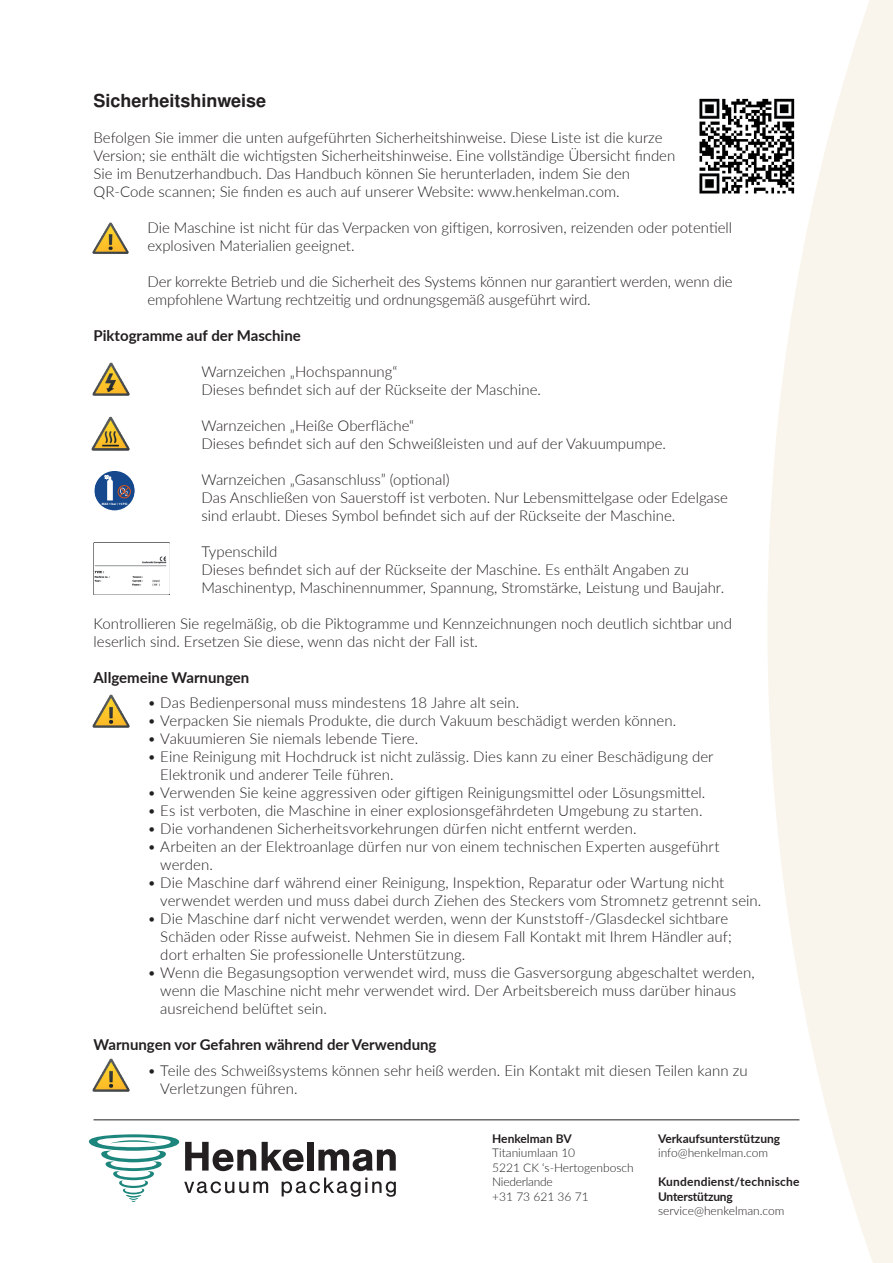
<style>
.page{position:relative;width:893px;height:1263px;background:#fff}
.page>*{position:absolute;margin:0;border:0;box-sizing:border-box;transform-origin:0 0}
.t1{font:700 18px "Nimbus San L";color:#231f20}
.t2{font:300 15px/18px "Lato";color:#231f20}
.t3{font:700 15px "Lato";color:#231f20}
.t4{font:300 12px/14.4px "Lato";color:#231f20}
.t5{font:700 12px/14.4px "Lato";color:#231f20}
.t6{font:700 3.15px "Myriad Pro";color:#fff}
</style>
<div class="page">
<svg style="left:767px;top:0;width:126px;height:1263px;fill:#f9f5ec"></svg>
<img style="left:699px;top:96px;width:98px;height:102px">
<hr style="left:170px;top:470px;width:1px;height:40px;background:#000001">
<svg style="left:94px;top:471px;width:41px;height:39px"></svg>
<img style="left:92px;top:222px;width:37px;height:32px">
<img style="left:92px;top:362px;width:38px;height:34px">
<img style="left:91px;top:416px;width:39px;height:35px">
<img style="left:94px;top:556px;width:75px;height:39px">
<img style="left:92px;top:694px;width:38px;height:34px">
<img style="left:92px;top:1058px;width:38px;height:34px">
<svg style="left:89px;top:1134px;width:307px;height:68px"></svg>
<hr style="left:94px;top:1119px;width:705px;height:1px;background:#231f20">
<p class="t1" style="left:94px;top:87px;width:174px">Sicherheitshinweise</p>
<p class="t2" style="left:94px;top:128px;width:583px">Befolgen Sie immer die unten aufgeführten Sicherheitshinweise. Diese Liste ist die kurze Version; sie enthält die wichtigsten Sicherheitshinweise. Eine vollständige Übersicht finden Sie im Benutzerhandbuch. Das Handbuch können Sie herunterladen, indem Sie den QR-Code scannen; Sie finden es auch auf unserer Website: www.henkelman.com.</p>
<p class="t2" style="left:148px;top:218px;width:586px">Die Maschine ist nicht für das Verpacken von giftigen, korrosiven, reizenden oder potentiell explosiven Materialien geeignet.</p>
<p class="t2" style="left:148px;top:272px;width:587px">Der korrekte Betrieb und die Sicherheit des Systems können nur garantiert werden, wenn die empfohlene Wartung rechtzeitig und ordnungsgemäß ausgeführt wird.</p>
<p class="t3" style="left:94px;top:324px;width:209px">Piktogramme auf der Maschine</p>
<p class="t2" style="left:202px;top:362px;width:341px">Warnzeichen „Hochspannung“<br>Dieses befindet sich auf der Rückseite der Maschine.</p>
<p class="t2" style="left:202px;top:416px;width:466px">Warnzeichen „Heiße Oberfläche“<br>Dieses befindet sich auf den Schweißleisten und auf der Vakuumpumpe.</p>
<p class="t2" style="left:202px;top:470px;width:528px">Warnzeichen „Gasanschluss” (optional)<br>Das Anschließen von Sauerstoff ist verboten. Nur Lebensmittelgase oder Edelgase sind erlaubt. Dieses Symbol befindet sich auf der Rückseite der Maschine.</p>
<p class="t2" style="left:202px;top:542px;width:524px">Typenschild<br>Dieses befindet sich auf der Rückseite der Maschine. Es enthält Angaben zu<br>Maschinentyp, Maschinennummer, Spannung, Stromstärke, Leistung und Baujahr.</p>
<p class="t2" style="left:94px;top:614px;width:640px">Kontrollieren Sie regelmäßig, ob die Piktogramme und Kennzeichnungen noch deutlich sichtbar und leserlich sind. Ersetzen Sie diese, wenn das nicht der Fall ist.</p>
<p class="t3" style="left:94px;top:666px;width:157px">Allgemeine Warnungen</p>
<p class="t2" style="left:148px;top:693px;width:373px">• Das Bedienpersonal muss mindestens 18 Jahre alt sein.</p>
<p class="t2" style="left:148px;top:711px;width:530px">• Verpacken Sie niemals Produkte, die durch Vakuum beschädigt werden können.</p>
<p class="t2" style="left:148px;top:729px;width:272px">• Vakuumieren Sie niemals lebende Tiere.</p>
<p class="t2" style="left:160px;top:747px;width:555px;text-indent:-13px">• Eine Reinigung mit Hochdruck ist nicht zulässig. Dies kann zu einer Beschädigung der<br>Elektronik und anderer Teile führen.</p>
<p class="t2" style="left:148px;top:783px;width:559px">• Verwenden Sie keine aggressiven oder giftigen Reinigungsmittel oder Lösungsmittel.</p>
<p class="t2" style="left:148px;top:801px;width:556px">• Es ist verboten, die Maschine in einer explosionsgefährdeten Umgebung zu starten.</p>
<p class="t2" style="left:148px;top:819px;width:490px">• Die vorhandenen Sicherheitsvorkehrungen dürfen nicht entfernt werden.</p>
<p class="t2" style="left:160px;top:837px;width:561px;text-indent:-13px">• Arbeiten an der Elektroanlage dürfen nur von einem technischen Experten ausgeführt werden.</p>
<p class="t2" style="left:160px;top:873px;width:602px;text-indent:-13px">• Die Maschine darf während einer Reinigung, Inspektion, Reparatur oder Wartung nicht verwendet werden und muss dabei durch Ziehen des Steckers vom Stromnetz getrennt sein.</p>
<p class="t2" style="left:160px;top:909px;width:573px;text-indent:-13px">• Die Maschine darf nicht verwendet werden, wenn der Kunststoff-/Glasdeckel sichtbare<br>Schäden oder Risse aufweist. Nehmen Sie in diesem Fall Kontakt mit Ihrem Händler auf; dort erhalten Sie professionelle Unterstützung.</p>
<p class="t2" style="left:160px;top:963px;width:596px;text-indent:-13px">• Wenn die Begasungsoption verwendet wird, muss die Gasversorgung abgeschaltet werden, wenn die Maschine nicht mehr verwendet wird. Der Arbeitsbereich muss darüber hinaus ausreichend belüftet sein.</p>
<p class="t3" style="left:94px;top:1034px;width:344px">Warnungen vor Gefahren während der Verwendung</p>
<p class="t2" style="left:160px;top:1061px;width:589px;text-indent:-13px">• Teile des Schweißsystems können sehr heiß werden. Ein Kontakt mit diesen Teilen kann zu<br>Verletzungen führen.</p>
<p class="t6" style="left:102px;top:502px;width:27px">MAX 1 bar / 15 PSI</p>
<p class="t5" style="left:492px;top:1131px;width:81px">Henkelman BV</p>
<p class="t4" style="left:492px;top:1145px;width:143px">Titaniumlaan 10<br>5221 CK ‘s-Hertogenbosch<br>Niederlande<br>+31 73 621 36 71</p>
<p class="t5" style="left:658px;top:1131px;width:124px">Verkaufsunterstützung</p>
<p class="t4" style="left:658px;top:1145px;width:112px">info@henkelman.com</p>
<p class="t5" style="left:658px;top:1174px;width:143px">Kundendienst/technische<br>Unterstützung</p>
<p class="t4" style="left:658px;top:1203px;width:128px">service@henkelman.com</p>
</div>
